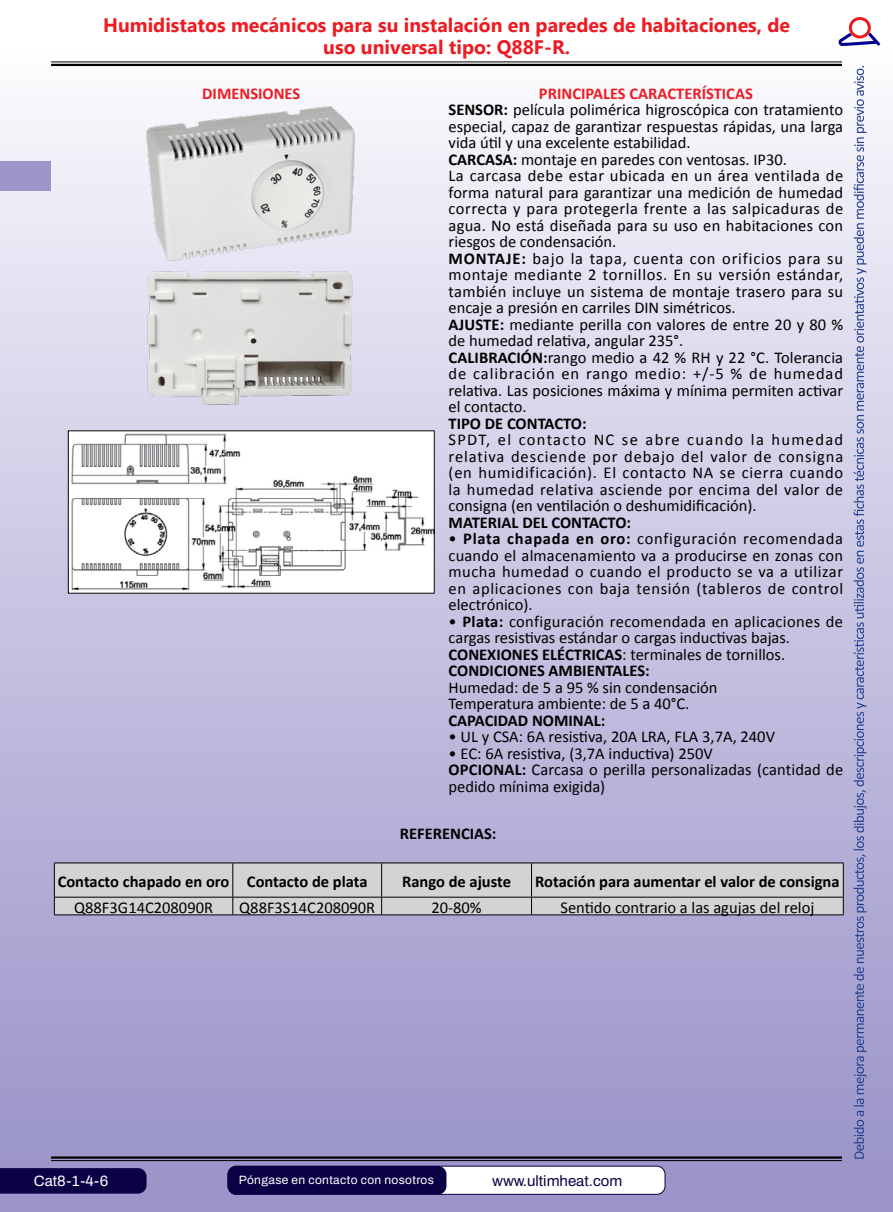
<style>
.page{position:relative;width:893px;height:1212px;background:#fff}
.page>*{position:absolute;margin:0;border:0;box-sizing:border-box;transform-origin:0 0}
.t1{font:700 19.5px/22.5px "Microsoft New Tai Lue";color:#ed1c23;text-align:center}
.t2{font:16.5px/16.5px "Calibri";color:#000}
.t3{font:700 16.5px "Calibri";color:#000}
.t4{font:700 16.5px "Calibri";color:#ed1c23}
.t5{font:600 15px "Archivo";color:#0a0044}
.t6{font:600 15px "Archivo";color:#fff}
.t7{font:600 12px "Archivo";letter-spacing:.03em;color:#fff}
.s1{font-weight:700;color:#ed1c23}
.s2{font-weight:700}
</style>
<div class="page">
<div style="left:0;top:0;width:893px;height:1212px;background:linear-gradient(to bottom,#fefeff,#948ec6)"></div>
<hr style="left:51px;top:1156px;width:791px;height:3px;background:#000">
<hr style="left:51px;top:1160px;width:791px;height:1px;background:#000">
<hr style="left:51px;top:62px;width:791px;height:1px;background:#000">
<hr style="left:51px;top:64px;width:791px;height:2px;background:#000">
<svg style="left:837px;top:17px;width:43px;height:29px"></svg>
<div style="left:228px;top:1166px;width:437px;height:28px;background:#fff;border-radius:8px"></div>
<div style="left:228px;top:1166px;width:437px;height:28px;border:1px solid #0a0044;border-radius:8px"></div>
<div style="left:228px;top:1166px;width:218px;height:28px;background:#0a0044;border-radius:9px"></div>
<div style="left:0;top:1168px;width:147px;height:25px;background:#0a0044"></div>
<svg style="left:854px;top:66px;width:12px;height:1093px;background:#8e96c4"></svg>
<div style="left:0;top:161px;width:51px;height:29px;background:#9b95c9"></div>
<img style="left:145px;top:104px;width:213px;height:160px">
<img style="left:145px;top:269px;width:213px;height:138px">
<img style="left:70px;top:432px;width:363px;height:160px">
<div style="left:68px;top:430px;width:367px;height:164px;border:1px solid #000"></div>
<hr style="left:54px;top:862px;width:179px;height:1px;background:#000">
<hr style="left:233px;top:862px;width:149px;height:1px;background:#000">
<hr style="left:382px;top:862px;width:149px;height:1px;background:#000">
<hr style="left:531px;top:862px;width:313px;height:1px;background:#000">
<svg style="left:54px;top:863px;width:790px;height:51px;background:#c8cacb"></svg>
<hr style="left:54px;top:914px;width:179px;height:1px;background:#000">
<hr style="left:233px;top:914px;width:149px;height:1px;background:#000">
<hr style="left:382px;top:914px;width:149px;height:1px;background:#000">
<hr style="left:531px;top:914px;width:313px;height:1px;background:#000">
<p class="t1" style="left:103px;top:15px;width:688px">Humidistatos mecánicos para su instalación en paredes de habitaciones, de uso universal tipo: Q88F-R.</p>
<p class="t4" style="left:202px;top:82px;width:100px">DIMENSIONES</p>
<p class="t2" style="left:449px;top:85px;width:396px;text-indent:90px"><span class="s1">PRINCIPALES CARACTERÍSTICAS<br></span><span class="s2">SENSOR:</span> película polimérica higroscópica con tratamiento especial, capaz de garantizar respuestas rápidas, una larga vida útil y una excelente estabilidad.<br><span class="s2">CARCASA:</span> montaje en paredes con ventosas. IP30.<br>La carcasa debe estar ubicada en un área ventilada de forma natural para garantizar una medición de humedad correcta y para protegerla frente a las salpicaduras de agua. No está diseñada para su uso en habitaciones con riesgos de condensación.<br><span class="s2">MONTAJE:</span> bajo la tapa, cuenta con orificios para su montaje mediante 2 tornillos. En su versión estándar, también incluye un sistema de montaje trasero para su encaje a presión en carriles DIN simétricos.<br><span class="s2">AJUSTE:</span> mediante perilla con valores de entre 20 y 80 % de humedad relativa, angular 235°.<br><span class="s2">CALIBRACIÓN:</span>rango medio a 42 % RH y 22 °C. Tolerancia de calibración en rango medio: +/-5 % de humedad relativa. Las posiciones máxima y mínima permiten activar el contacto.</p>
<p class="t3" style="left:449px;top:412px;width:139px">TIPO DE CONTACTO:</p>
<p class="t2" style="left:449px;top:431px;width:396px;text-align:justify">SPDT, el contacto NC se abre cuando la humedad relativa desciende por debajo del valor de consigna (en humidificación). El contacto NA se cierra cuando la humedad relativa asciende por encima del valor de consigna (en ventilación o deshumidificación).</p>
<p class="t3" style="left:449px;top:511px;width:184px">MATERIAL DEL CONTACTO:</p>
<p class="t2" style="left:449px;top:530px;width:396px;text-align:justify">• <span class="s2">Plata chapada en oro:</span> configuración recomendada cuando el almacenamiento va a producirse en zonas con mucha humedad o cuando el producto se va a utilizar en aplicaciones con baja tensión (tableros de control electrónico).</p>
<p class="t2" style="left:449px;top:613px;width:396px">• <span class="s2">Plata:</span> configuración recomendada en aplicaciones de cargas resistivas estándar o cargas inductivas bajas.<br><span class="s2">CONEXIONES ELÉCTRICAS</span>: terminales de tornillos.<br><span class="s2">CONDICIONES AMBIENTALES:</span></p>
<p class="t2" style="left:449px;top:679px;width:270px">Humedad: de 5 a 95 % sin condensación<br>Temperatura ambiente: de 5 a 40°C.</p>
<p class="t3" style="left:449px;top:709px;width:158px">CAPACIDAD NOMINAL:</p>
<p class="t2" style="left:449px;top:728px;width:328px">• UL y CSA: 6A resistiva, 20A LRA, FLA 3,7A, 240V</p>
<p class="t2" style="left:449px;top:745px;width:396px">• EC: 6A resistiva, (3,7A inductiva) 250V<br><span class="s2">OPCIONAL:</span> Carcasa o perilla personalizadas (cantidad de pedido mínima exigida)</p>
<p class="t3" style="left:400px;top:822px;width:98px">REFERENCIAS:</p>
<p class="t3" style="left:58px;top:871px;width:311px">Contacto chapado en oro Contacto de plata</p>
<p class="t3" style="left:402px;top:871px;width:110px">Rango de ajuste</p>
<p class="t3" style="left:535px;top:871px;width:306px">Rotación para aumentar el valor de consigna</p>
<p class="t2" style="left:74px;top:899px;width:140px">Q88F3G14C208090R</p>
<p class="t2" style="left:239px;top:899px;width:138px">Q88F3S14C208090R</p>
<p class="t2" style="left:431px;top:899px;width:52px">20-80%</p>
<p class="t2" style="left:560px;top:899px;width:255px">Sentido contrario a las agujas del reloj</p>
<p class="t6" style="left:34px;top:1169px;width:76px">Cat8-1-4-6</p>
<p class="t7" style="left:239px;top:1171px;width:197px">Póngase en contacto con nosotros</p>
<p class="t5" style="left:492px;top:1169px;width:132px">www.ultimheat.com</p>
</div>
